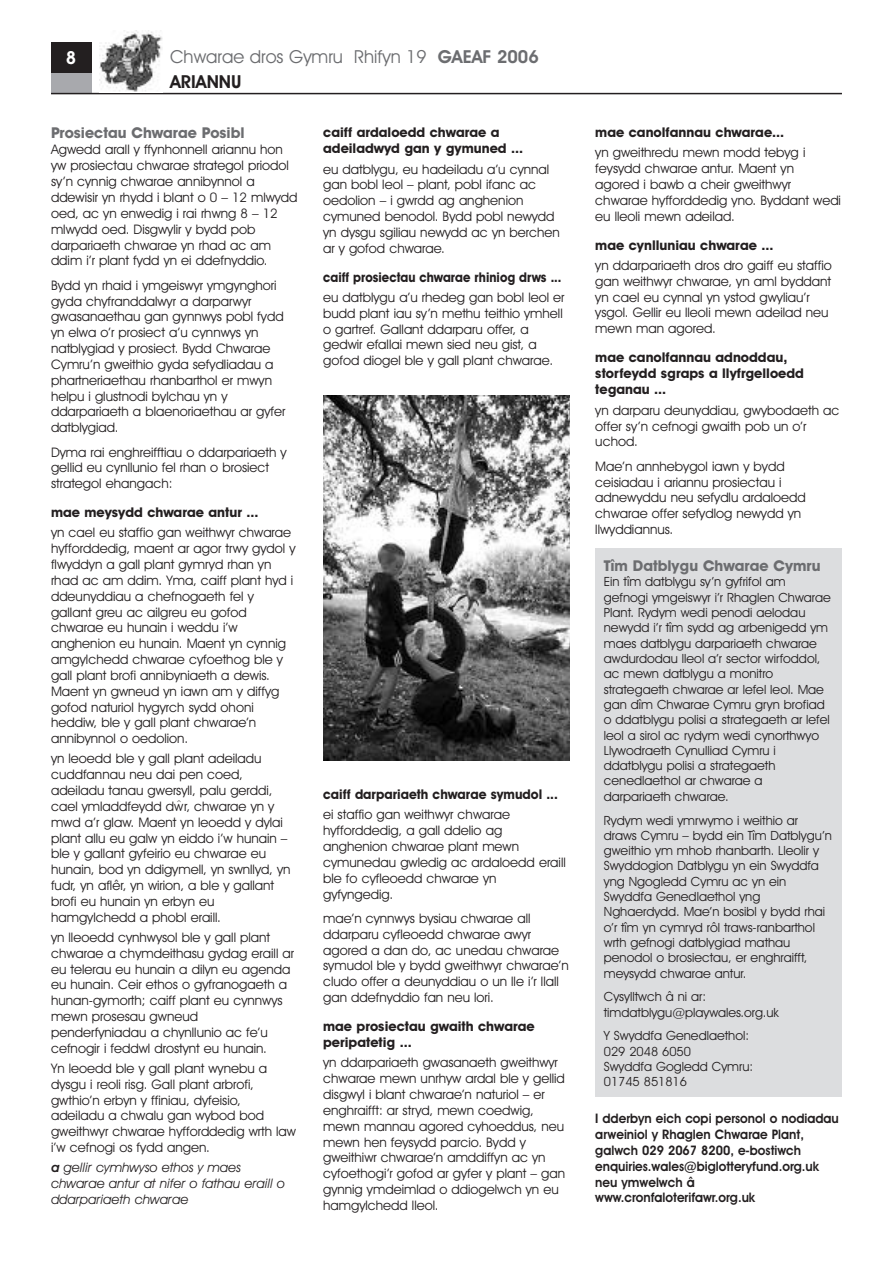
<style>
.page{position:relative;width:893px;height:1263px;background:#fff}
.page>*{position:absolute;margin:0;border:0;box-sizing:border-box;transform-origin:0 0}
.t1{font:18px/25.5px "Avant Garde IT Cby BT";color:#6c6d70}
.t2{font:600 18px "Avant Garde IT Cby BT";color:#fff}
.t3{font:700 15px "Avant Garde IT Cby BT";color:#6c6d70}
.t4{font:700 13.5px/16.2px "Avant Garde IT Cby BT";color:#231f20}
.t5{font:700 13.5px "Avant Garde IT Cby BT";color:#231f20;scale:.9 1}
.t6{font:700 13.5px "Avant Garde IT Cby BT";color:#231f20;scale:.95 1}
.t7{font:13.2px/15.9px "Avant Garde IT Cby BT";color:#231f20}
.t8{font:600 13.2px/15.9px "Avant Garde IT Cby BT";color:#231f20;scale:.95 1}
.t9{font:italic 13.2px/15.9px "Avant Garde IT Cby BT";color:#231f20}
.t10{font:12.75px/15.3px "Avant Garde IT Cby BT";color:#231f20}
.t11{font:6.6px "Avant Garde IT Cby BT";color:#231f20}
.s1{font-weight:600}
.s2{font-weight:600;color:#231f20}
</style>
<div class="page">
<div style="left:595px;top:549px;width:247px;height:548px;background:#dcdddf"></div>
<div style="left:51px;top:43px;width:40px;height:51px;background:#231f20"></div>
<div style="left:51px;top:73px;width:40px;height:21px;background:#a8a9ad"></div>
<hr style="left:51px;top:93px;width:791px;height:1px;background:#231f20">
<img style="left:100px;top:31px;width:62px;height:61px">
<img style="left:323px;top:395px;width:247px;height:366px">
<h1 class="t2" style="left:66px;top:51px;width:12px">8</h1>
<h1 class="t1" style="left:170px;top:45px;width:370px">Chwarae dros Gymru Rhifyn 19 <span class="s1">GAEAF 2006<br></span><span class="s2">ARIANNU</span></h1>
<p class="t3" style="left:51px;top:128px;width:195px">Prosiectau Chwarae Posibl</p>
<p class="t7" style="left:51px;top:143px;width:248px">Agwedd arall y ffynhonnell ariannu hon yw prosiectau chwarae strategol priodol sy’n cynnig chwarae annibynnol a ddewisir yn rhydd i blant o 0 – 12 mlwydd oed, ac yn enwedig i rai rhwng 8 – 12 mlwydd oed. Disgwylir y bydd pob darpariaeth chwarae yn rhad ac am ddim i’r plant fydd yn ei ddefnyddio.</p>
<p class="t7" style="left:51px;top:278px;width:236px">Bydd yn rhaid i ymgeiswyr ymgynghori gyda chyfranddalwyr a darparwyr gwasanaethau gan gynnwys pobl fydd yn elwa o’r prosiect a’u cynnwys yn natblygiad y prosiect. Bydd Chwarae Cymru’n gweithio gyda sefydliadau a phartneriaethau rhanbarthol er mwyn helpu i glustnodi bylchau yn y ddarpariaeth a blaenoriaethau ar gyfer datblygiad.</p>
<p class="t7" style="left:51px;top:445px;width:237px">Dyma rai enghreifftiau o ddarpariaeth y gellid eu cynllunio fel rhan o brosiect strategol ehangach:</p>
<p class="t4" style="left:51px;top:505px;width:209px">mae meysydd chwarae antur ...</p>
<p class="t7" style="left:51px;top:526px;width:246px">yn cael eu staffio gan weithwyr chwarae hyfforddedig, maent ar agor trwy gydol y flwyddyn a gall plant gymryd rhan yn rhad ac am ddim. Yma, caiff plant hyd i ddeunyddiau a chefnogaeth fel y gallant greu ac ailgreu eu gofod chwarae eu hunain i weddu i’w anghenion eu hunain. Maent yn cynnig amgylchedd chwarae cyfoethog ble y gall plant brofi annibyniaeth a dewis.<br>Maent yn gwneud yn iawn am y diffyg gofod naturiol hygyrch sydd ohoni heddiw, ble y gall plant chwarae’n annibynnol o oedolion.</p>
<p class="t7" style="left:51px;top:752px;width:225px">yn leoedd ble y gall plant adeiladu cuddfannau neu dai pen coed, adeiladu tanau gwersyll, palu gerddi, cael ymladdfeydd dwr, chwarae yn y</p>
<p class="t11" style="left:176px;top:800px;width:8px">^</p>
<p class="t7" style="left:51px;top:815px;width:241px">mwd a’r glaw. Maent yn leoedd y dylai plant allu eu galw yn eiddo i’w hunain – ble y gallant gyfeirio eu chwarae eu hunain, bod yn ddigymell, yn swnllyd, yn fudr, yn aflêr, yn wirion, a ble y gallant brofi eu hunain yn erbyn eu hamgylchedd a phobl eraill.</p>
<p class="t7" style="left:51px;top:930px;width:245px">yn lleoedd cynhwysol ble y gall plant chwarae a chymdeithasu gydag eraill ar eu telerau eu hunain a dilyn eu agenda eu hunain. Ceir ethos o gyfranogaeth a hunan-gymorth; caiff plant eu cynnwys mewn prosesau gwneud penderfyniadau a chynllunio ac fe’u cefnogir i feddwl drostynt eu hunain.</p>
<p class="t7" style="left:51px;top:1061px;width:247px">Yn leoedd ble y gall plant wynebu a dysgu i reoli risg. Gall plant arbrofi, gwthio’n erbyn y ffiniau, dyfeisio, adeiladu a chwalu gan wybod bod gweithwyr chwarae hyfforddedig wrth law i’w cefnogi os fydd angen.</p>
<p class="t9" style="left:51px;top:1161px;width:235px"><span class="s1">a</span> gellir cymhwyso ethos y maes chwarae antur at nifer o fathau eraill o ddarpariaeth chwarae</p>
<p class="t4" style="left:323px;top:125px;width:201px">caiff ardaloedd chwarae a adeiladwyd gan y gymuned ...</p>
<p class="t7" style="left:323px;top:162px;width:238px">eu datblygu, eu hadeiladu a’u cynnal gan bobl leol – plant, pobl ifanc ac oedolion – i gwrdd ag anghenion cymuned benodol. Bydd pobl newydd yn dysgu sgiliau newydd ac yn berchen ar y gofod chwarae.</p>
<p class="t5" style="left:323px;top:272px;width:266px">caiff prosiectau chwarae rhiniog drws ...</p>
<p class="t7" style="left:323px;top:290px;width:243px">eu datblygu a’u rhedeg gan bobl leol er budd plant iau sy’n methu teithio ymhell o gartref. Gallant ddarparu offer, a gedwir efallai mewn sied neu gist, a gofod diogel ble y gall plant chwarae.</p>
<p class="t6" style="left:323px;top:789px;width:249px">caiff darpariaeth chwarae symudol ...</p>
<p class="t7" style="left:323px;top:808px;width:244px">ei staffio gan weithwyr chwarae hyfforddedig, a gall ddelio ag anghenion chwarae plant mewn cymunedau gwledig ac ardaloedd eraill ble fo cyfleoedd chwarae yn gyfyngedig.</p>
<p class="t7" style="left:323px;top:911px;width:247px">mae’n cynnwys bysiau chwarae all ddarparu cyfleoedd chwarae awyr agored a dan do, ac unedau chwarae symudol ble y bydd gweithwyr chwarae’n cludo offer a deunyddiau o un lle i’r llall gan ddefnyddio fan neu lori.</p>
<p class="t4" style="left:323px;top:1019px;width:213px">mae prosiectau gwaith chwarae peripatetig ...</p>
<p class="t7" style="left:323px;top:1056px;width:244px">yn ddarpariaeth gwasanaeth gweithwyr chwarae mewn unrhyw ardal ble y gellid disgwyl i blant chwarae’n naturiol – er enghraifft: ar stryd, mewn coedwig, mewn mannau agored cyhoeddus, neu mewn hen feysydd parcio. Bydd y gweithiwr chwarae’n amddiffyn ac yn cyfoethogi’r gofod ar gyfer y plant – gan gynnig ymdeimlad o ddiogelwch yn eu hamgylchedd lleol.</p>
<p class="t4" style="left:595px;top:125px;width:190px">mae canolfannau chwarae...</p>
<p class="t7" style="left:595px;top:146px;width:247px">yn gweithredu mewn modd tebyg i feysydd chwarae antur. Maent yn agored i bawb a cheir gweithwyr chwarae hyfforddedig yno. Byddant wedi eu lleoli mewn adeilad.</p>
<p class="t4" style="left:595px;top:238px;width:180px">mae cynlluniau chwarae ...</p>
<p class="t7" style="left:595px;top:258px;width:238px">yn ddarpariaeth dros dro gaiff eu staffio gan weithwyr chwarae, yn aml byddant yn cael eu cynnal yn ystod gwyliau’r ysgol. Gellir eu lleoli mewn adeilad neu mewn man agored.</p>
<p class="t4" style="left:595px;top:350px;width:210px">mae canolfannau adnoddau, storfeydd sgraps a llyfrgelloedd teganau ...</p>
<p class="t7" style="left:595px;top:403px;width:246px">yn darparu deunyddiau, gwybodaeth ac offer sy’n cefnogi gwaith pob un o’r uchod.</p>
<p class="t7" style="left:595px;top:459px;width:212px">Mae’n annhebygol iawn y bydd ceisiadau i ariannu prosiectau i adnewyddu neu sefydlu ardaloedd chwarae offer sefydlog newydd yn llwyddiannus.</p>
<p class="t3" style="left:604px;top:560px;width:218px">Tîm Datblygu Chwarae Cymru</p>
<p class="t10" style="left:604px;top:575px;width:229px">Ein tîm datblygu sy’n gyfrifol am gefnogi ymgeiswyr i’r Rhaglen Chwarae Plant. Rydym wedi penodi aelodau newydd i’r tîm sydd ag arbenigedd ym maes datblygu darpariaeth chwarae awdurdodau lleol a’r sector wirfoddol, ac mewn datblygu a monitro strategaeth chwarae ar lefel leol. Mae gan dîm Chwarae Cymru gryn brofiad o ddatblygu polisi a strategaeth ar lefel leol a sirol ac rydym wedi cynorthwyo Llywodraeth Cynulliad Cymru i ddatblygu polisi a strategaeth cenedlaethol ar chwarae a darpariaeth chwarae.</p>
<p class="t10" style="left:604px;top:813px;width:230px">Rydym wedi ymrwymo i weithio ar draws Cymru – bydd ein Tîm Datblygu’n gweithio ym mhob rhanbarth. Lleolir y<br>Swyddogion Datblygu yn ein Swyddfa yng Ngogledd Cymru ac yn ein<br>Swyddfa Genedlaethol yng<br>Nghaerdydd. Mae’n bosibl y bydd rhai o’r tîm yn cymryd rôl traws-ranbarthol wrth gefnogi datblygiad mathau penodol o brosiectau, er enghraifft, meysydd chwarae antur.</p>
<p class="t10" style="left:604px;top:990px;width:177px">Cysylltwch â ni ar: timdatblygu@playwales.org.uk</p>
<p class="t10" style="left:604px;top:1029px;width:151px">Y Swyddfa Genedlaethol:<br>029 2048 6050<br>Swyddfa Gogledd Cymru:<br>01745 851816</p>
<p class="t8" style="left:595px;top:1112px;width:258px">I dderbyn eich copi personol o nodiadau arweiniol y Rhaglen Chwarae Plant, galwch 029 2067 8200, e-bostiwch enquiries.wales@biglotteryfund.org.uk neu ymwelwch â www.cronfaloterifawr.org.uk</p>
</div>
